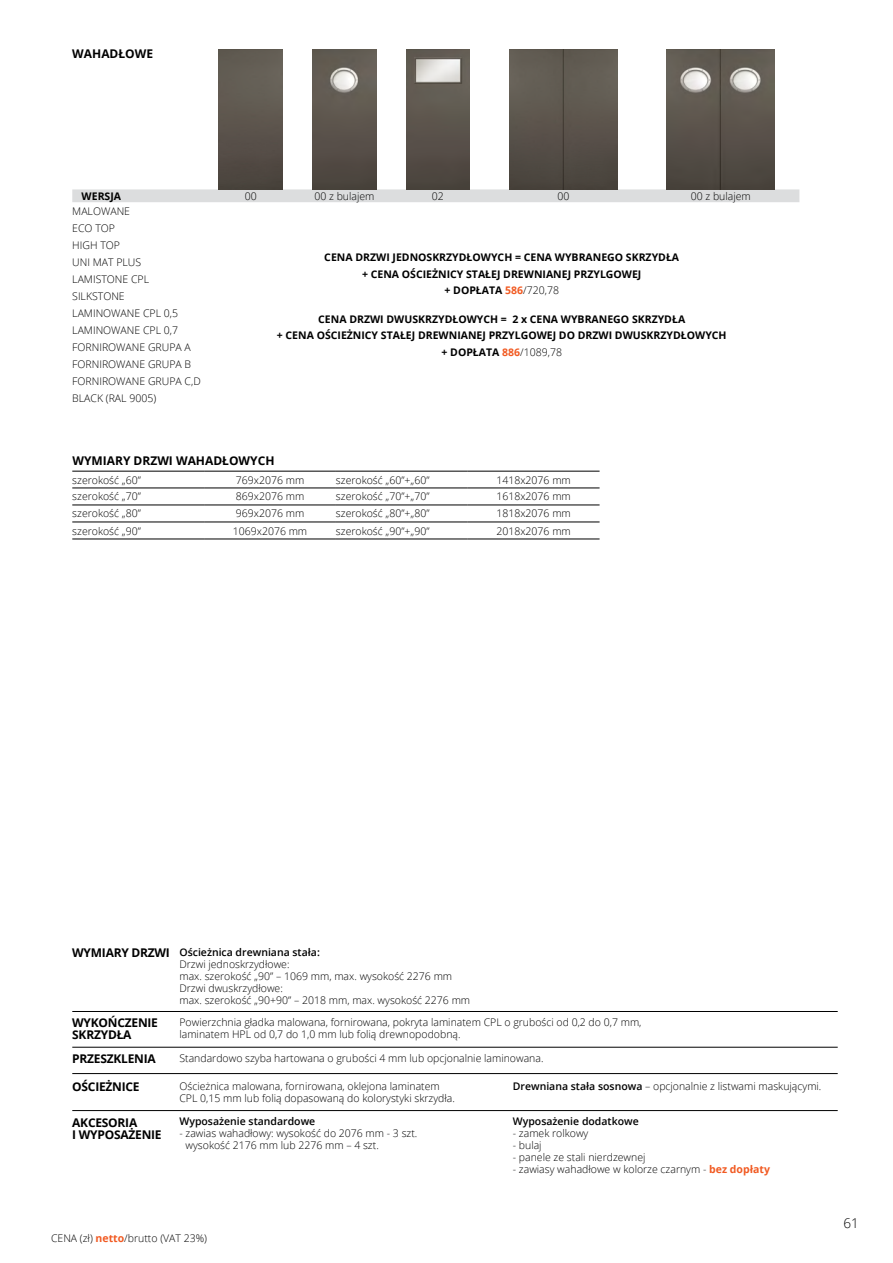
<style>
.page{position:relative;width:893px;height:1263px;background:#fff}
.page>*{position:absolute;margin:0;border:0;box-sizing:border-box;transform-origin:0 0}
.t1{font:300 13.5px "Open Sans";color:#000}
.t2{font:700 12px/12px "Open Sans";letter-spacing:-.02em;color:#000}
.t3{font:700 12px "Open Sans";color:#000}
.t4{font:300 10.5px/17px "Open Sans";color:#000}
.t5{font:700 10.5px/16.5px "Open Sans";color:#000;text-align:center}
.t6{font:600 10.5px "Open Sans";color:#000}
.s1{color:#f15a22}
.s2{font-weight:300}
.s3{font-weight:600}
.s4{font-weight:700;color:#f15a22}
</style>
<div class="page">
<hr style="left:72px;top:1011px;width:766px;height:1px;background:#000">
<hr style="left:72px;top:1047px;width:766px;height:1px;background:#000">
<hr style="left:72px;top:1110px;width:766px;height:1px;background:#000">
<hr style="left:72px;top:1073px;width:766px;height:1px;background:#000">
<svg style="left:72px;top:189px;width:727px;height:13px;background:#d5d6d7"></svg>
<img style="left:219px;top:49px;width:64px;height:140px">
<img style="left:313px;top:49px;width:63px;height:140px">
<img style="left:406px;top:49px;width:64px;height:140px">
<img style="left:509px;top:49px;width:109px;height:140px">
<img style="left:667px;top:49px;width:108px;height:140px">
<hr style="left:72px;top:471px;width:132px;height:1px;background:#000">
<hr style="left:204px;top:471px;width:132px;height:1px;background:#000">
<hr style="left:336px;top:471px;width:132px;height:1px;background:#000">
<hr style="left:468px;top:471px;width:132px;height:1px;background:#000">
<hr style="left:72px;top:488px;width:132px;height:1px;background:#000">
<hr style="left:204px;top:488px;width:132px;height:1px;background:#000">
<hr style="left:336px;top:488px;width:132px;height:1px;background:#000">
<hr style="left:468px;top:488px;width:132px;height:1px;background:#000">
<hr style="left:72px;top:505px;width:132px;height:1px;background:#000">
<hr style="left:204px;top:505px;width:132px;height:1px;background:#000">
<hr style="left:336px;top:505px;width:132px;height:1px;background:#000">
<hr style="left:468px;top:505px;width:132px;height:1px;background:#000">
<hr style="left:72px;top:522px;width:132px;height:1px;background:#000">
<hr style="left:204px;top:522px;width:132px;height:1px;background:#000">
<hr style="left:336px;top:522px;width:132px;height:1px;background:#000">
<hr style="left:468px;top:522px;width:132px;height:1px;background:#000">
<hr style="left:72px;top:539px;width:132px;height:1px;background:#000">
<hr style="left:204px;top:539px;width:132px;height:1px;background:#000">
<hr style="left:336px;top:539px;width:132px;height:1px;background:#000">
<hr style="left:468px;top:539px;width:132px;height:1px;background:#000">
<p class="t3" style="left:72px;top:45px;width:82px">WAHADŁOWE</p>
<p class="t5" style="left:82px;top:187px;width:41px">WERSJA</p>
<p class="t4" style="left:245px;top:187px;width:13px">00</p>
<p class="t4" style="left:314px;top:187px;width:62px">00 z bulajem</p>
<p class="t4" style="left:432px;top:187px;width:13px">02</p>
<p class="t4" style="left:557px;top:187px;width:13px">00</p>
<p class="t4" style="left:691px;top:187px;width:62px">00 z bulajem</p>
<p class="t4" style="left:72px;top:202px;width:59px">MALOWANE</p>
<p class="t4" style="left:72px;top:219px;width:130px">ECO TOP<br>HIGH TOP<br>UNI MAT PLUS<br>LAMISTONE CPL<br>SILKSTONE<br>LAMINOWANE CPL 0,5<br>LAMINOWANE CPL 0,7<br>FORNIROWANE GRUPA A<br>FORNIROWANE GRUPA B<br>FORNIROWANE GRUPA C,D<br>BLACK (RAL 9005)</p>
<p class="t5" style="left:324px;top:249px;width:356px">CENA DRZWI JEDNOSKRZYDŁOWYCH = CENA WYBRANEGO SKRZYDŁA + CENA OŚCIEŻNICY STAŁEJ DREWNIANEJ PRZYLGOWEJ<br>+ DOPŁATA <span class="s1">586</span><span class="s2">/720,78</span></p>
<p class="t5" style="left:277px;top:310px;width:451px">CENA DRZWI DWUSKRZYDŁOWYCH = 2 x CENA WYBRANEGO SKRZYDŁA<br>+ CENA OŚCIEŻNICY STAŁEJ DREWNIANEJ PRZYLGOWEJ DO DRZWI DWUSKRZYDŁOWYCH + DOPŁATA <span class="s1">886</span><span class="s2">/1089,78</span></p>
<p class="t3" style="left:72px;top:452px;width:204px">WYMIARY DRZWI WAHADŁOWYCH</p>
<p class="t4" style="left:72px;top:471px;width:70px">szerokość „60”</p>
<p class="t4" style="left:236px;top:471px;width:70px">769x2076 mm</p>
<p class="t4" style="left:336px;top:471px;width:95px">szerokość „60”+„60”</p>
<p class="t4" style="left:496px;top:471px;width:76px">1418x2076 mm</p>
<p class="t4" style="left:72px;top:488px;width:70px">szerokość „70”</p>
<p class="t4" style="left:236px;top:488px;width:70px">869x2076 mm</p>
<p class="t4" style="left:336px;top:488px;width:95px">szerokość „70”+„70”</p>
<p class="t4" style="left:496px;top:488px;width:76px">1618x2076 mm</p>
<p class="t4" style="left:72px;top:505px;width:70px">szerokość „80”</p>
<p class="t4" style="left:236px;top:505px;width:70px">969x2076 mm</p>
<p class="t4" style="left:336px;top:505px;width:95px">szerokość „80”+„80”</p>
<p class="t4" style="left:496px;top:505px;width:76px">1818x2076 mm</p>
<p class="t4" style="left:72px;top:522px;width:70px">szerokość „90”</p>
<p class="t4" style="left:233px;top:522px;width:76px">1069x2076 mm</p>
<p class="t4" style="left:336px;top:522px;width:95px">szerokość „90”+„90”</p>
<p class="t4" style="left:496px;top:522px;width:76px">2018x2076 mm</p>
<p class="t2" style="left:72px;top:946px;width:99px">WYMIARY DRZWI</p>
<p class="t2" style="left:72px;top:1017px;width:87px">WYKOŃCZENIE<br>SKRZYDŁA</p>
<p class="t6" style="left:179px;top:945px;width:142px">Ościeżnica drewniana stała:</p>
<p class="t4" style="left:179px;top:958px;width:292px;line-height:12px">Drzwi jednoskrzydłowe:<br>max. szerokość „90” – 1069 mm, max. wysokość 2276 mm Drzwi dwuskrzydłowe:<br>max. szerokość „90+90” – 2018 mm, max. wysokość 2276 mm</p>
<p class="t4" style="left:179px;top:1016px;width:464px;line-height:12px">Powierzchnia gładka malowana, fornirowana, pokryta laminatem CPL o grubości od 0,2 do 0,7 mm, laminatem HPL od 0,7 do 1,0 mm lub folią drewnopodobną.</p>
<p class="t2" style="left:72px;top:1052px;width:85px">PRZESZKLENIA</p>
<p class="t4" style="left:179px;top:1049px;width:366px">Standardowo szyba hartowana o grubości 4 mm lub opcjonalnie laminowana.</p>
<p class="t2" style="left:72px;top:1080px;width:69px">OŚCIEŻNICE</p>
<p class="t4" style="left:179px;top:1079px;width:277px;line-height:12px">Ościeżnica malowana, fornirowana, oklejona laminatem<br>CPL 0,15 mm lub folią dopasowaną do kolorystyki skrzydła.</p>
<p class="t4" style="left:513px;top:1077px;width:310px"><span class="s3">Drewniana stała sosnowa</span> – opcjonalnie z listwami maskującymi.</p>
<p class="t2" style="left:72px;top:1116px;width:91px">AKCESORIA<br>I WYPOSAŻENIE</p>
<p class="t6" style="left:179px;top:1114px;width:137px">Wyposażenie standardowe</p>
<p class="t4" style="left:186px;top:1127px;width:233px;line-height:12px;text-indent:-6px">- zawias wahadłowy: wysokość do 2076 mm - 3 szt. wysokość 2176 mm lub 2276 mm – 4 szt.</p>
<p class="t4" style="left:51px;top:1229px;width:158px">CENA (zł) <span class="s4">netto</span>/brutto (VAT 23%)</p>
<p class="t6" style="left:513px;top:1114px;width:127px">Wyposażenie dodatkowe</p>
<p class="t4" style="left:513px;top:1125px;width:77px">- zamek rolkowy</p>
<p class="t4" style="left:513px;top:1137px;width:30px">- bulaj</p>
<p class="t4" style="left:513px;top:1149px;width:134px">- panele ze stali nierdzewnej</p>
<p class="t4" style="left:513px;top:1161px;width:259px">- zawiasy wahadłowe w kolorze czarnym - <span class="s4">bez dopłaty</span></p>
<p class="t1" style="left:843px;top:1214px;width:17px">61</p>
</div>
